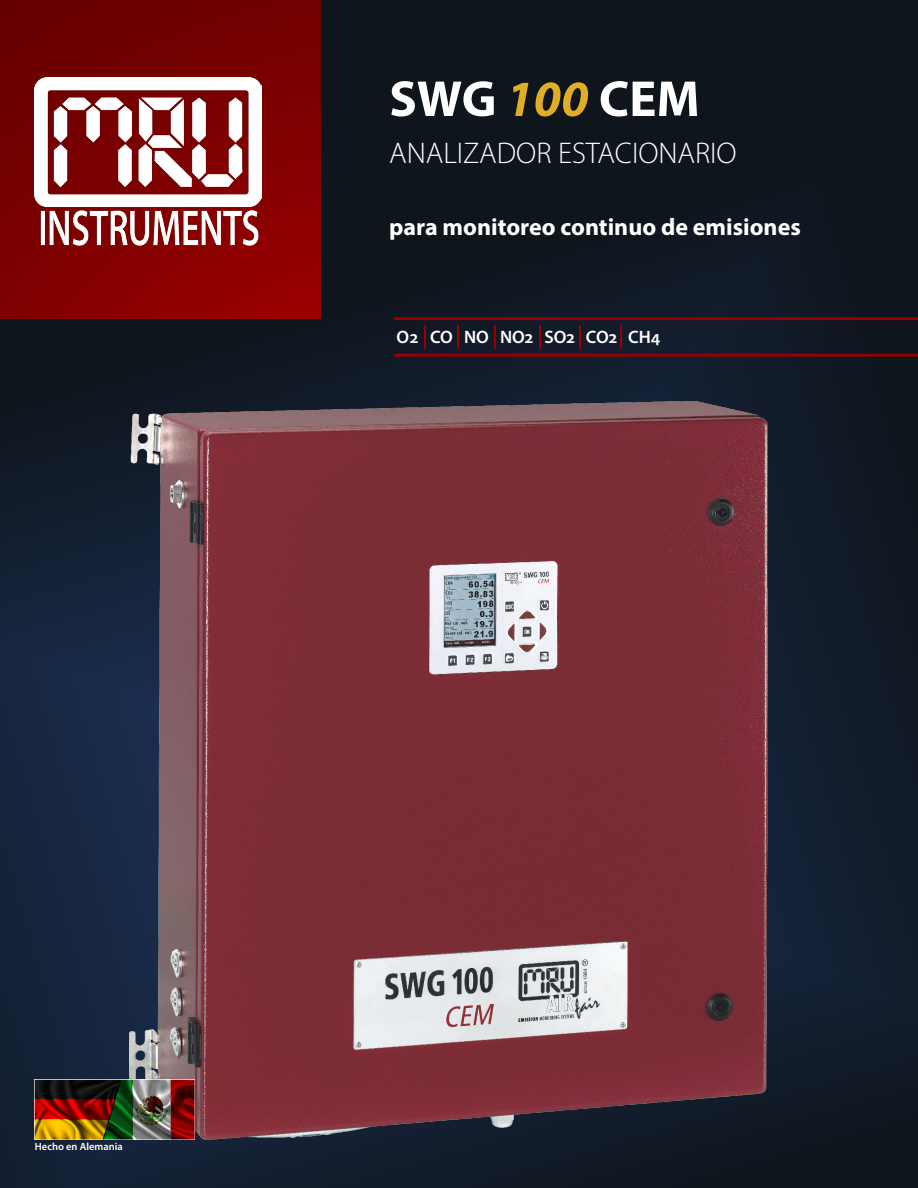
<style>
.page{position:relative;width:918px;height:1188px;background:#fff}
.page>*{position:absolute;margin:0;border:0;box-sizing:border-box;transform-origin:0 0}
.t1{font:700 51px "Myriad Pro";color:#fff}
.t2{font:300 30px "Myriad Pro";color:#fff}
.t3{font:700 24px "Myriad Pro";color:#fff}
.t4{font:600 18px "Myriad Pro";color:#fff}
.t5{font:600 10.5px "Myriad Pro";color:#fff}
.s1{font-style:italic;color:#e0ae25}
</style>
<div class="page">
<img style="left:0;top:0;width:918px;height:1188px">
<img style="left:35px;top:78px;width:226px;height:180px">
<svg style="left:424px;top:326px;width:1px;height:23px"></svg>
<svg style="left:457px;top:326px;width:1px;height:23px"></svg>
<hr style="left:494px;top:326px;width:2px;height:23px;background:#9b0000">
<hr style="left:539px;top:326px;width:2px;height:23px;background:#9b0000">
<hr style="left:579px;top:326px;width:2px;height:23px;background:#9b0000">
<img style="left:130px;top:402px;width:638px;height:738px">
<hr style="left:620px;top:326px;width:2px;height:23px;background:#9b0000">
<img style="left:35px;top:1080px;width:160px;height:59px">
<p class="t1" style="left:389px;top:66px;width:312px">SWG <span class="s1">100</span> CEM</p>
<p class="t2" style="left:389px;top:135px;width:349px">ANALIZADOR ESTACIONARIO</p>
<p class="t3" style="left:389px;top:211px;width:413px">para monitoreo continuo de emisiones</p>
<p class="t4" style="left:396px;top:325px;width:266px">O2 CO NO NO2 SO2 CO2 CH4</p>
<p class="t5" style="left:35px;top:1140px;width:89px">Hecho en Alemania</p>
</div>
